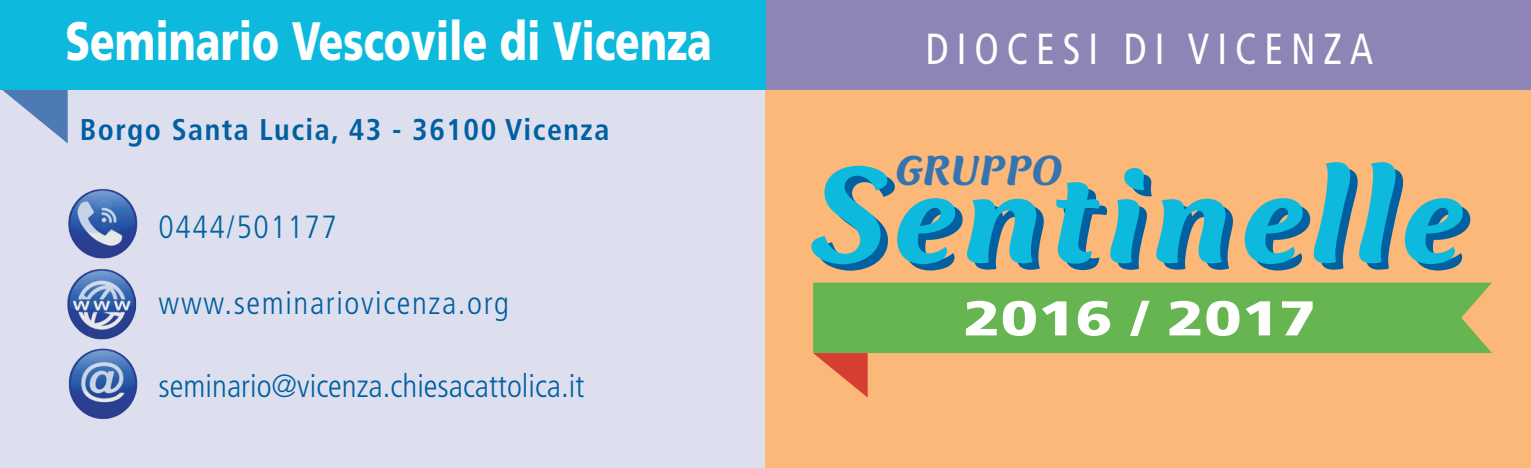
<style>
.page{position:relative;width:1531px;height:468px;background:#fff}
.page>*{position:absolute;margin:0;border:0;box-sizing:border-box;transform-origin:0 0}
.t1{font:italic 500 142.8px "CT Mercurius";letter-spacing:.05em;color:#0160a1;scale:1.11 1}
.t2{font:900 54px "Frutiger";color:#fff;scale:.75 1}
.t3{font:900 48.9px "Frutiger";color:#fff;scale:1.25 1}
.t4{font:condensed 43.5px "Frutiger";letter-spacing:.2em;color:#fff;scale:.92 1}
.t5{font:italic 500 43.5px "CT Mercurius";letter-spacing:.01em;color:#3674b0;scale:1.11 1}
.t6{font:300 condensed 32.1px "Frutiger";color:#0160a1}
.t7{font:300 condensed 32.1px "Frutiger";letter-spacing:.05em;color:#0160a1}
.t8{font:700 condensed 30px "Frutiger";letter-spacing:.05em;color:#0160a1}
</style>
<div class="page">
<div style="left:0;top:0;width:765px;height:468px;background:#dddfee"></div>
<div style="left:765px;top:0;width:766px;height:468px;background:#fbb878"></div>
<div style="left:765px;top:0;width:766px;height:89px;background:#8e84b5"></div>
<img style="left:67px;top:269px;width:70px;height:71px">
<img style="left:68px;top:189px;width:70px;height:70px">
<img style="left:68px;top:348px;width:70px;height:72px">
<svg style="left:0;top:89px;width:68px;height:54px"></svg>
<div style="left:0;top:0;width:766px;height:89px;background:#0dbadd"></div>
<div style="left:813px;top:282px;width:679px;height:71px;background:#66b551"></div>
<svg style="left:813px;top:353px;width:55px;height:44px"></svg>
<p class="t2" style="left:65px;top:9px;width:864px">Seminario Vescovile di Vicenza</p>
<p class="t8" style="left:80px;top:111px;width:531px">Borgo Santa Lucia, 43 - 36100 Vicenza</p>
<p class="t7" style="left:159px;top:209px;width:180px">0444/501177</p>
<p class="t7" style="left:159px;top:284px;width:352px">www.seminariovicenza.org</p>
<p class="t6" style="left:159px;top:367px;width:427px">seminario@vicenza.chiesacattolica.it</p>
<p class="t4" style="left:926px;top:24px;width:488px">DIOCESI DI VICENZA</p>
<p class="t5" style="left:896px;top:148px;width:152px">GRUPPO</p>
<p class="t1" style="left:820px;top:146px;width:589px">Sentinelle</p>
<p class="t3" style="left:963px;top:289px;width:284px">2016 / 2017</p>
</div>
